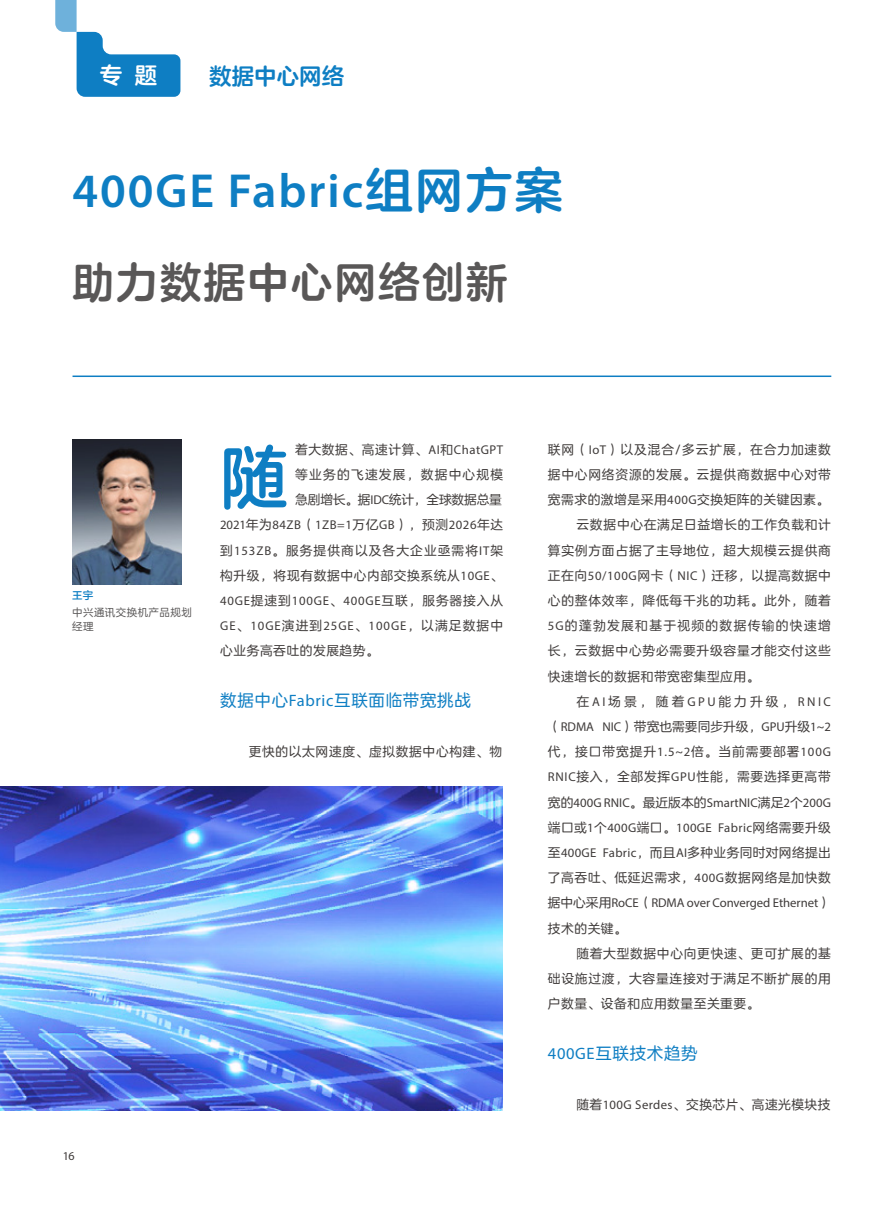
<style>
.page{position:relative;width:893px;height:1212px;background:#fff}
.page>*{position:absolute;margin:0;border:0;box-sizing:border-box;transform-origin:0 0}
.t1{font:67.5px "FZLANTY ZHONGCUJW GB1 0";color:#0e7ec3}
.t2{font:600 48px "Myriad Pro";letter-spacing:.04em;color:#0e7ec3}
.t3{font:42px "FZLANTY ZHONGCUJW GB1 0";letter-spacing:.04em;color:#595757}
.t4{font:22.5px "FZLANTY ZHONGCUJW GB1 0";color:#0e7ec3}
.t5{font:22.5px "FZLANTY ZHONGCUJW GB1 0";color:#fff}
.t6{font:16.5px "FZLANTY JW GB1 0";letter-spacing:.04em;color:#0e7ec3}
.t7{font:12.75px/25.2px "FZLANTY JW GB1 0";letter-spacing:.055em;color:#3f3b3a}
.t8{font:12.75px/25.2px "Myriad Pro";letter-spacing:.015em;color:#3f3b3a}
.t9{font:12.75px/25.2px "Myriad Pro";letter-spacing:.07em;color:#3f3b3a}
.t10{font:12.75px "Myriad Pro";letter-spacing:-.005em;color:#3f3b3a}
.t11{font:12.75px "Myriad Pro";letter-spacing:.045em;color:#3f3b3a}
.t12{font:12.75px "FZLANTY JW GB1 0";color:#3f3b3a}
.t13{font:12.75px "FZLANTY JW GB1 0";letter-spacing:.03em;color:#3f3b3a}
.t14{font:12.75px "FZLANTY JW GB1 0";letter-spacing:.105em;color:#3f3b3a}
.t15{font:12px "Myriad Pro";color:#3e3a39}
.t16{font:10.5px/14.4px "FZLANTY JW GB1 0";letter-spacing:.04em;color:#5a5858}
.t17{font:10.5px "FZLANTY ZHONGJW GB1 0";color:#0e7ec3}
.s1{font-family:"FZLANTY ZHONGCUJW GB1 0";font-weight:400}
.s2{font-family:"Myriad Pro"}
.s3{font-family:"FZLANTY JW GB1 0"}
</style>
<div class="page">
<svg style="left:55px;top:0;width:125px;height:97px"></svg>
<img style="left:72px;top:439px;width:109px;height:145px">
<hr style="left:73px;top:375px;width:758px;height:2px;background:#0e7ec3">
<img style="left:0;top:787px;width:503px;height:323px">
<h3 class="t5" style="left:100px;top:63px;width:59px">专 题</h3>
<h3 class="t4" style="left:209px;top:64px;width:136px">数据中心网络</h3>
<h2 class="t2" style="left:73px;top:160px;width:492px">400GE Fabric<span class="s1">组网方案</span></h2>
<h3 class="t3" style="left:73px;top:259px;width:437px">助力数据中心网络创新</h3>
<p class="t17" style="left:72px;top:590px;width:22px">王宇</p>
<p class="t16" style="left:72px;top:605px;width:121px">中兴通讯交换机产品规划经理</p>
<p class="t15" style="left:63px;top:1148px;width:13px">16</p>
<h1 class="t1" style="left:220px;top:440px;width:69px">随</h1>
<p class="t7" style="left:548px;top:437px;width:285px">联网（<span class="s2">IoT</span>）以及混合/多云扩展，在合力加速数</p>
<p class="t7" style="left:295px;top:437px;width:210px;text-align:justify">着大数据、高速计算、<span class="s2">AI</span>和<span class="s2">ChatGPT</span>等业务的飞速发展，数据中心规模急剧增长。据<span class="s2">IDC</span>统计，全球数据总量</p>
<p class="t11" style="left:220px;top:517px;width:284px">2021<span class="s3">年为</span>84ZB<span class="s3">（</span>1ZB=1<span class="s3">万亿</span>GB<span class="s3">），预测</span>2026<span class="s3">年达</span></p>
<p class="t7" style="left:220px;top:538px;width:284px">到<span class="s2">153ZB</span>。服务提供商以及各大企业亟需将<span class="s2">IT</span>架构升级，将现有数据中心内部交换系统从<span class="s2">10GE</span>、</p>
<p class="t9" style="left:220px;top:588px;width:284px">40GE<span class="s3">提速到</span>100GE<span class="s3">、</span>400GE<span class="s3">互联，服务器接入从<br></span>GE<span class="s3">、</span>10GE<span class="s3">演进到</span>25GE<span class="s3">、</span>100GE<span class="s3">，以满足数据中</span></p>
<p class="t7" style="left:220px;top:639px;width:160px">心业务高吞吐的发展趋势。</p>
<p class="t6" style="left:220px;top:691px;width:252px">数据中心<span class="s2">Fabric</span>互联面临带宽挑战</p>
<p class="t7" style="left:249px;top:739px;width:255px">更快的以太网速度、虚拟数据中心构建、物</p>
<p class="t7" style="left:548px;top:462px;width:285px">据中心网络资源的发展。云提供商数据中心对带</p>
<p class="t7" style="left:548px;top:487px;width:283px">宽需求的激增是采用<span class="s2">400G</span>交换矩阵的关键因素。</p>
<p class="t7" style="left:576px;top:513px;width:256px">云数据中心在满足日益增长的工作负载和计</p>
<p class="t7" style="left:548px;top:538px;width:285px">算实例方面占据了主导地位，超大规模云提供商</p>
<p class="t7" style="left:548px;top:563px;width:284px">正在向<span class="s2">50/100G</span>网卡（<span class="s2">NIC</span>）迁移，以提高数据中</p>
<p class="t7" style="left:548px;top:588px;width:285px">心的整体效率，降低每千兆的功耗。此外，随着</p>
<p class="t14" style="left:548px;top:619px;width:284px"><span class="s2">5G</span>的蓬勃发展和基于视频的数据传输的快速增</p>
<p class="t7" style="left:548px;top:639px;width:285px">长，云数据中心势必需要升级容量才能交付这些</p>
<p class="t7" style="left:548px;top:664px;width:213px">快速增长的数据和带宽密集型应用。</p>
<p class="t7" style="left:576px;top:689px;width:256px">在<span class="s2">AI</span>场景，随着<span class="s2">GPU</span>能力升级，<span class="s2">RNIC</span></p>
<p class="t12" style="left:548px;top:719px;width:284px">（<span class="s2">RDMA NIC</span>）带宽也需要同步升级，<span class="s2">GPU</span>升级<span class="s2">1~2</span></p>
<p class="t7" style="left:548px;top:739px;width:284px">代，接口带宽提升<span class="s2">1.5~2</span>倍。当前需要部署<span class="s2">100G</span></p>
<p class="t7" style="left:548px;top:765px;width:284px"><span class="s2">RNIC</span>接入，全部发挥<span class="s2">GPU</span>性能，需要选择更高带</p>
<p class="t8" style="left:548px;top:789px;width:284px"><span class="s3">宽的</span>400G RNIC<span class="s3">。最近版本的</span>SmartNIC<span class="s3">满足</span>2<span class="s3">个</span>200G<span class="s3">端口或</span>1<span class="s3">个</span>400G<span class="s3">端口。</span>100GE Fabric<span class="s3">网络需要升级</span></p>
<p class="t7" style="left:548px;top:840px;width:284px">至<span class="s2">400GE Fabric</span>，而且<span class="s2">AI</span>多种业务同时对网络提出了高吞吐、低延迟需求，<span class="s2">400G</span>数据网络是加快数</p>
<p class="t10" style="left:548px;top:895px;width:284px"><span class="s3">据中心采用</span>RoCE<span class="s3">（</span>RDMA over Converged Ethernet<span class="s3">）</span></p>
<p class="t7" style="left:548px;top:916px;width:81px">技术的关键。</p>
<p class="t7" style="left:576px;top:941px;width:256px">随着大型数据中心向更快速、更可扩展的基</p>
<p class="t7" style="left:548px;top:966px;width:285px">础设施过渡，大容量连接对于满足不断扩展的用</p>
<p class="t7" style="left:548px;top:991px;width:213px">户数量、设备和应用数量至关重要。</p>
<p class="t6" style="left:548px;top:1044px;width:151px"><span class="s2">400GE</span>互联技术趋势</p>
<p class="t13" style="left:576px;top:1097px;width:255px">随着<span class="s2">100G Serdes</span>、交换芯片、高速光模块技</p>
</div>
